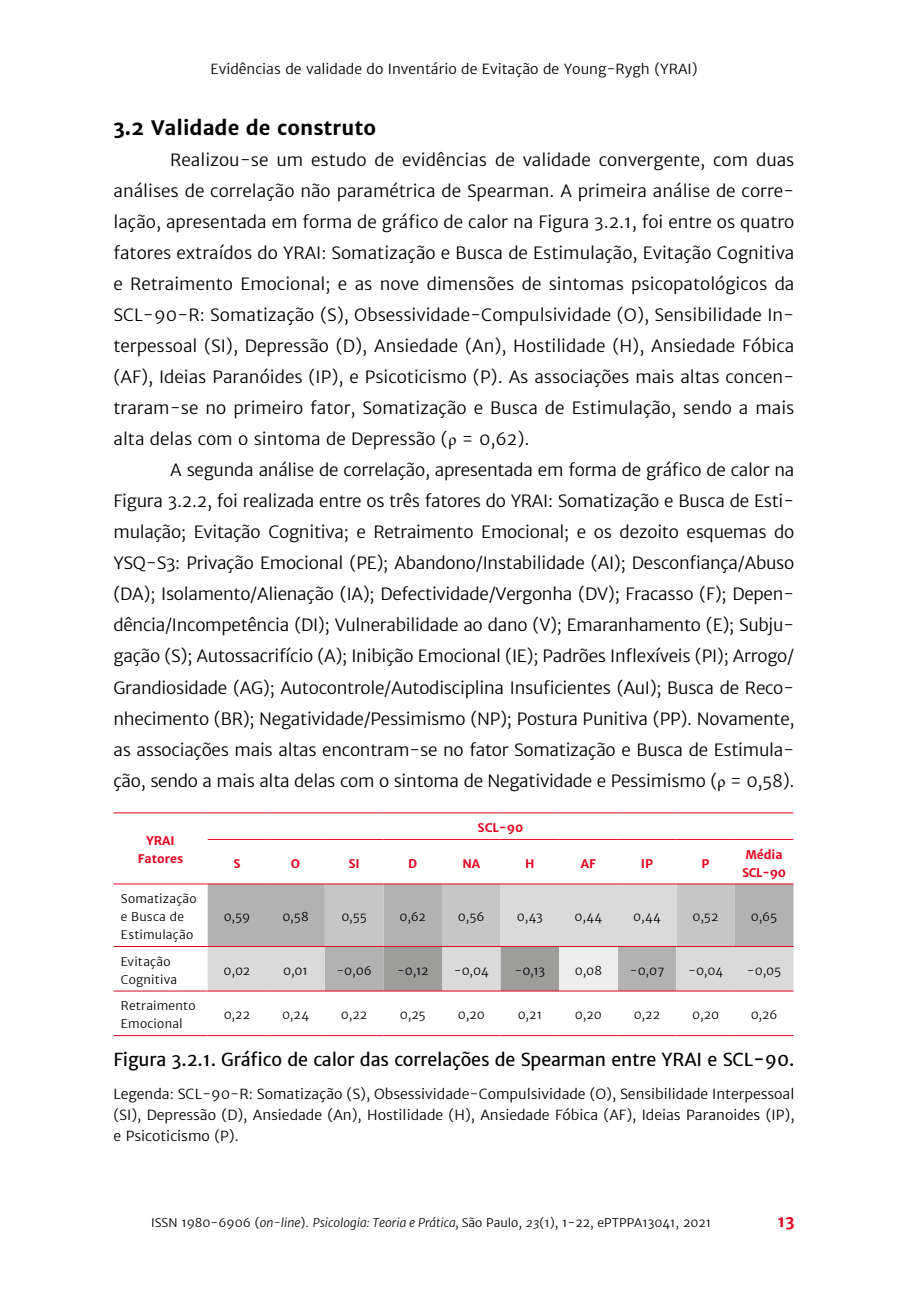
<style>
.page{position:relative;width:908px;height:1304px;background:#fff}
.page>*{position:absolute;margin:0;border:0;box-sizing:border-box;transform-origin:0 0}
.t1{font:700 20px "Merriweather Sans";color:#000}
.t2{font:18px "Merriweather Sans";letter-spacing:-.01em;color:#000}
.t3{font:300 17px/31px "Merriweather Sans";letter-spacing:-.005em;color:#000;text-align:justify}
.t4{font:700 16px "Merriweather Sans";color:#e30520}
.t5{font:300 14px/21px "Merriweather Sans";color:#000;text-align:justify}
.t6{font:300 12px/18px "Merriweather Sans";letter-spacing:.01em;color:#000}
.t7{font:700 12px/18px "Merriweather Sans";color:#e30520;text-align:center}
.s1{font-family:"Minion Pro";font-weight:400}
.s2{font-style:italic}
</style>
<div class="page">
<svg style="left:207px;top:884px;width:586px;height:107px;background:#c3c1c1"></svg>
<svg style="left:325px;top:884px;width:409px;height:107px;background:#c4c2c2"></svg>
<div style="left:559px;top:946px;width:58px;height:45px;background:#ededed"></div>
<hr style="left:113px;top:812px;width:94px;height:1px;background:#e30520">
<hr style="left:207px;top:812px;width:59px;height:1px;background:#e30520">
<hr style="left:266px;top:812px;width:59px;height:1px;background:#e30520">
<hr style="left:325px;top:812px;width:58px;height:1px;background:#e30520">
<hr style="left:383px;top:812px;width:59px;height:1px;background:#e30520">
<hr style="left:442px;top:812px;width:58px;height:1px;background:#e30520">
<hr style="left:500px;top:812px;width:59px;height:1px;background:#e30520">
<hr style="left:559px;top:812px;width:58px;height:1px;background:#e30520">
<hr style="left:617px;top:812px;width:59px;height:1px;background:#e30520">
<hr style="left:676px;top:812px;width:58px;height:1px;background:#e30520">
<hr style="left:734px;top:812px;width:59px;height:1px;background:#e30520">
<hr style="left:207px;top:839px;width:59px;height:1px;background:#e30520">
<hr style="left:266px;top:839px;width:59px;height:1px;background:#e30520">
<hr style="left:325px;top:839px;width:58px;height:1px;background:#e30520">
<hr style="left:383px;top:839px;width:59px;height:1px;background:#e30520">
<hr style="left:442px;top:839px;width:58px;height:1px;background:#e30520">
<hr style="left:500px;top:839px;width:59px;height:1px;background:#e30520">
<hr style="left:559px;top:839px;width:58px;height:1px;background:#e30520">
<hr style="left:617px;top:839px;width:59px;height:1px;background:#e30520">
<hr style="left:676px;top:839px;width:58px;height:1px;background:#e30520">
<hr style="left:734px;top:839px;width:59px;height:1px;background:#e30520">
<hr style="left:113px;top:883px;width:94px;height:1px;background:#e30520">
<hr style="left:207px;top:883px;width:59px;height:1px;background:#e30520">
<hr style="left:266px;top:883px;width:59px;height:1px;background:#e30520">
<hr style="left:325px;top:883px;width:58px;height:1px;background:#e30520">
<hr style="left:383px;top:883px;width:59px;height:1px;background:#e30520">
<hr style="left:442px;top:883px;width:58px;height:1px;background:#e30520">
<hr style="left:500px;top:883px;width:59px;height:1px;background:#e30520">
<hr style="left:559px;top:883px;width:58px;height:1px;background:#e30520">
<hr style="left:617px;top:883px;width:59px;height:1px;background:#e30520">
<hr style="left:676px;top:883px;width:58px;height:1px;background:#e30520">
<hr style="left:734px;top:883px;width:59px;height:1px;background:#e30520">
<hr style="left:113px;top:946px;width:94px;height:1px;background:#e30520">
<hr style="left:207px;top:946px;width:59px;height:1px;background:#e30520">
<hr style="left:266px;top:946px;width:59px;height:1px;background:#e30520">
<hr style="left:325px;top:946px;width:58px;height:1px;background:#e30520">
<hr style="left:383px;top:946px;width:59px;height:1px;background:#e30520">
<hr style="left:442px;top:946px;width:58px;height:1px;background:#e30520">
<hr style="left:500px;top:946px;width:59px;height:1px;background:#e30520">
<hr style="left:559px;top:946px;width:58px;height:1px;background:#e30520">
<hr style="left:617px;top:946px;width:59px;height:1px;background:#e30520">
<hr style="left:676px;top:946px;width:58px;height:1px;background:#e30520">
<hr style="left:734px;top:946px;width:59px;height:1px;background:#e30520">
<hr style="left:113px;top:991px;width:94px;height:1px;background:#e30520">
<hr style="left:207px;top:991px;width:59px;height:1px;background:#e30520">
<hr style="left:266px;top:991px;width:59px;height:1px;background:#e30520">
<hr style="left:325px;top:991px;width:58px;height:1px;background:#e30520">
<hr style="left:383px;top:991px;width:59px;height:1px;background:#e30520">
<hr style="left:442px;top:991px;width:58px;height:1px;background:#e30520">
<hr style="left:500px;top:991px;width:59px;height:1px;background:#e30520">
<hr style="left:559px;top:991px;width:58px;height:1px;background:#e30520">
<hr style="left:617px;top:991px;width:59px;height:1px;background:#e30520">
<hr style="left:676px;top:991px;width:58px;height:1px;background:#e30520">
<hr style="left:734px;top:991px;width:59px;height:1px;background:#e30520">
<hr style="left:113px;top:1035px;width:94px;height:1px;background:#e30520">
<hr style="left:207px;top:1035px;width:59px;height:1px;background:#e30520">
<hr style="left:266px;top:1035px;width:59px;height:1px;background:#e30520">
<hr style="left:325px;top:1035px;width:58px;height:1px;background:#e30520">
<hr style="left:383px;top:1035px;width:59px;height:1px;background:#e30520">
<hr style="left:442px;top:1035px;width:58px;height:1px;background:#e30520">
<hr style="left:500px;top:1035px;width:59px;height:1px;background:#e30520">
<hr style="left:559px;top:1035px;width:58px;height:1px;background:#e30520">
<hr style="left:617px;top:1035px;width:59px;height:1px;background:#e30520">
<hr style="left:676px;top:1035px;width:58px;height:1px;background:#e30520">
<hr style="left:734px;top:1035px;width:59px;height:1px;background:#e30520">
<p class="t5" style="left:210px;top:58px;width:488px">Evidências de validade do Inventário de Evitação de Young-Rygh (YRAI)</p>
<p class="t1" style="left:113px;top:115px;width:264px">3.2 Validade de construto</p>
<p class="t3" style="left:113px;top:145px;width:682px;text-indent:57px">Realizou-se um estudo de evidências de validade convergente, com duas análises de correlação não paramétrica de Spearman. A primeira análise de corre&shy;lação, apresentada em forma de gráfico de calor na Figura 3.2.1, foi entre os quatro fatores extraídos do YRAI: Somatização e Busca de Estimulação, Evitação Cognitiva e Retraimento Emocional; e as nove dimensões de sintomas psicopatológicos da SCL-90-R: Somatização (S), Obsessividade-Compulsividade (O), Sensibilidade In&shy;terpessoal (SI), Depressão (D), Ansiedade (An), Hostilidade (H), Ansiedade Fóbica (AF), Ideias Paranóides (IP), e Psicoticismo (P). As associações mais altas concen&shy;traram-se no primeiro fator, Somatização e Busca de Estimulação, sendo a mais alta delas com o sintoma de Depressão (<span class="s1">ρ</span> = 0,62).</p>
<p class="t3" style="left:113px;top:455px;width:682px;text-indent:57px">A segunda análise de correlação, apresentada em forma de gráfico de calor na Figura 3.2.2, foi realizada entre os três fatores do YRAI: Somatização e Busca de Esti&shy;mulação; Evitação Cognitiva; e Retraimento Emocional; e os dezoito esquemas do YSQ-S3: Privação Emocional (PE); Abandono/Instabilidade (AI); Desconfiança/Abuso (DA); Isolamento/Alienação (IA); Defectividade/Vergonha (DV); Fracasso (F); Depen&shy;dência/Incompetência (DI); Vulnerabilidade ao dano (V); Emaranhamento (E); Subju&shy;gação (S); Autossacrifício (A); Inibição Emocional (IE); Padrões Inflexíveis (PI); Arrogo/ Grandiosidade (AG); Autocontrole/Autodisciplina Insuficientes (AuI); Busca de Reco&shy;nhecimento (BR); Negatividade/Pessimismo (NP); Postura Punitiva (PP). Novamente, as associações mais altas encontram-se no fator Somatização e Busca de Estimula&shy;ção, sendo a mais alta delas com o sintoma de Negatividade e Pessimismo (<span class="s1">ρ</span> = 0,58).</p>
<p class="t7" style="left:138px;top:832px;width:47px">YRAI<br>Fatores</p>
<p class="t6" style="left:121px;top:890px;width:77px">Somatização e Busca de<br>Estimulação</p>
<p class="t7" style="left:477px;top:819px;width:47px">SCL-90</p>
<p class="t7" style="left:233px;top:854px;width:9px">S</p>
<p class="t7" style="left:291px;top:854px;width:11px">O</p>
<p class="t7" style="left:348px;top:854px;width:13px">SI</p>
<p class="t7" style="left:408px;top:854px;width:11px">D</p>
<p class="t7" style="left:462px;top:854px;width:19px">NA</p>
<p class="t7" style="left:525px;top:854px;width:11px">H</p>
<p class="t7" style="left:580px;top:854px;width:17px">AF</p>
<p class="t7" style="left:640px;top:854px;width:14px">IP</p>
<p class="t7" style="left:701px;top:854px;width:9px">P</p>
<p class="t7" style="left:742px;top:845px;width:45px;text-align:left">Média<br>SCL-90</p>
<p class="t6" style="left:223px;top:908px;width:28px">0,59</p>
<p class="t6" style="left:282px;top:908px;width:28px">0,58</p>
<p class="t6" style="left:341px;top:908px;width:27px">0,55</p>
<p class="t6" style="left:399px;top:908px;width:28px">0,62</p>
<p class="t6" style="left:458px;top:908px;width:28px">0,56</p>
<p class="t6" style="left:516px;top:908px;width:28px">0,43</p>
<p class="t6" style="left:574px;top:908px;width:29px">0,44</p>
<p class="t6" style="left:633px;top:908px;width:29px">0,44</p>
<p class="t6" style="left:692px;top:908px;width:28px">0,52</p>
<p class="t6" style="left:750px;top:908px;width:28px">0,65</p>
<p class="t6" style="left:121px;top:952px;width:58px">Evitação<br>Cognitiva</p>
<p class="t6" style="left:223px;top:961px;width:28px">0,02</p>
<p class="t6" style="left:283px;top:961px;width:26px">0,01</p>
<p class="t6" style="left:336px;top:961px;width:37px">-0,06</p>
<p class="t6" style="left:397px;top:961px;width:33px">-0,12</p>
<p class="t6" style="left:453px;top:961px;width:36px">-0,04</p>
<p class="t6" style="left:514px;top:961px;width:32px">-0,13</p>
<p class="t6" style="left:574px;top:961px;width:29px">0,08</p>
<p class="t6" style="left:629px;top:961px;width:36px">-0,07</p>
<p class="t6" style="left:687px;top:961px;width:36px">-0,04</p>
<p class="t6" style="left:746px;top:961px;width:36px">-0,05</p>
<p class="t6" style="left:121px;top:997px;width:76px">Retraimento<br>Emocional</p>
<p class="t6" style="left:223px;top:1006px;width:28px">0,22</p>
<p class="t6" style="left:282px;top:1006px;width:28px">0,24</p>
<p class="t6" style="left:341px;top:1006px;width:28px">0,22</p>
<p class="t6" style="left:399px;top:1006px;width:27px">0,25</p>
<p class="t6" style="left:457px;top:1006px;width:28px">0,20</p>
<p class="t6" style="left:517px;top:1006px;width:26px">0,21</p>
<p class="t6" style="left:574px;top:1006px;width:28px">0,20</p>
<p class="t6" style="left:633px;top:1006px;width:28px">0,22</p>
<p class="t6" style="left:691px;top:1006px;width:28px">0,20</p>
<p class="t6" style="left:750px;top:1006px;width:28px">0,26</p>
<p class="t2" style="left:113px;top:1048px;width:682px">Figura 3.2.1. Gráfico de calor das correlações de Spearman entre YRAI e SCL-90.</p>
<p class="t5" style="left:113px;top:1083px;width:682px">Legenda: SCL-90-R: Somatização (S), Obsessividade-Compulsividade (O), Sensibilidade Interpessoal (SI), Depressão (D), Ansiedade (An), Hostilidade (H), Ansiedade Fóbica (AF), Ideias Paranoides (IP), e Psicoticismo (P).</p>
<p class="t6" style="left:151px;top:1213px;width:561px">ISSN 1980-6906 (<span class="s2">on-line</span>). <span class="s2">Psicologia: Teoria e Prática,</span> São Paulo, <span class="s2">23</span>(1), 1-22, ePTPPA13041, 2021</p>
<p class="t4" style="left:777px;top:1210px;width:18px">13</p>
</div>
